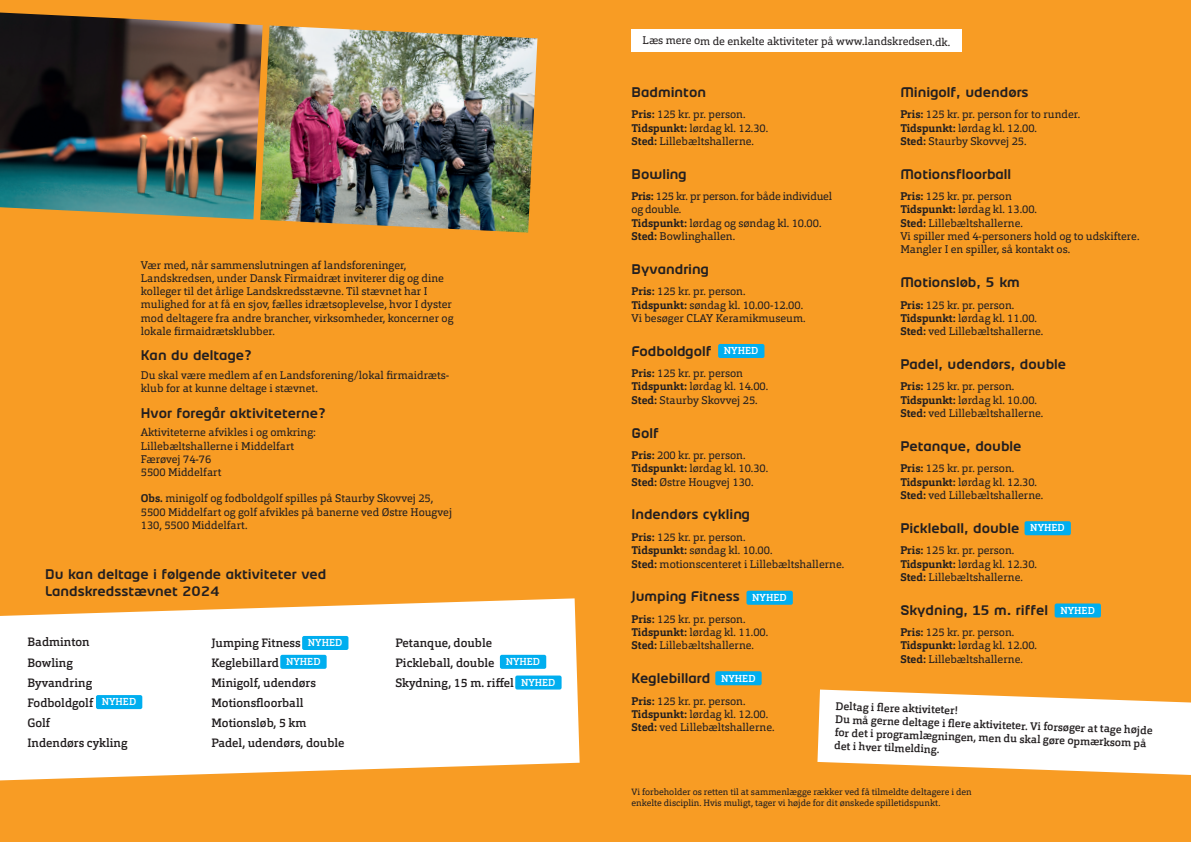
<style>
.page{position:relative;width:1191px;height:842px;background:#fff}
.page>*{position:absolute;margin:0;border:0;box-sizing:border-box;transform-origin:0 0}
.t1{font:700 14px/16.8px "Firm";color:#231f20}
.t2{font:500 12px/20px "Orgon Slab";color:#231f20}
.t3{font:11px/13.2px "Orgon Slab";color:#231f20}
.t4{font:500 11px/13.2px "Orgon Slab";color:#231f20}
.t5{font:11px/13.2px "Orgon Slab";letter-spacing:-.02em;color:#231f20}
.t6{font:500 10px/18.9px "Orgon Slab";color:#fff}
.t7{font:9px/10.8px "Orgon Slab";color:#231f20}
.s1{font-weight:700}
</style>
<div class="page">
<div style="left:0;top:0;width:595px;height:842px;background:#f89c24"></div>
<div style="left:595px;top:0;width:596px;height:842px;background:#f89c24"></div>
<svg style="left:0;top:598px;width:579px;height:182px;background:#fef4e8"></svg>
<svg style="left:817px;top:689px;width:374px;height:86px"></svg>
<div style="left:631px;top:29px;width:331px;height:23px;background:#fff"></div>
<img style="left:0;top:13px;width:260px;height:206px">
<img style="left:260px;top:25px;width:277px;height:208px">
<div style="left:96px;top:695px;width:46px;height:14px;background:#00aeef;border-radius:2px"></div>
<div style="left:302px;top:636px;width:46px;height:14px;background:#00aeef;border-radius:2px"></div>
<div style="left:280px;top:655px;width:47px;height:14px;background:#00aeef;border-radius:2px"></div>
<div style="left:500px;top:655px;width:46px;height:14px;background:#00aeef;border-radius:2px"></div>
<div style="left:515px;top:675px;width:46px;height:14px;background:#00aeef;border-radius:2px"></div>
<div style="left:718px;top:344px;width:46px;height:14px;background:#00aeef;border-radius:2px"></div>
<div style="left:715px;top:671px;width:46px;height:14px;background:#00aeef;border-radius:2px"></div>
<div style="left:746px;top:591px;width:47px;height:14px;background:#00aeef;border-radius:2px"></div>
<div style="left:1054px;top:603px;width:47px;height:14px;background:#00aeef;border-radius:2px"></div>
<div style="left:1024px;top:521px;width:46px;height:14px;background:#00aeef;border-radius:2px"></div>
<p class="t3" style="left:141px;top:258px;width:314px">Vær med, når sammenslutningen af landsforeninger, Landskredsen, under Dansk Firmaidræt inviterer dig og dine kolleger til det årlige Landskredsstævne. Til stævnet har I mulighed for at få en sjov, fælles idrætsoplevelse, hvor I dyster mod deltagere fra andre brancher, virksomheder, koncerner og lokale firmaidrætsklubber.</p>
<p class="t1" style="left:141px;top:347px;width:113px">Kan du deltage?</p>
<p class="t3" style="left:141px;top:369px;width:310px">Du skal være medlem af en Landsforening/lokal firmaidræts&shy;klub for at kunne deltage i stævnet.</p>
<p class="t1" style="left:141px;top:405px;width:187px">Hvor foregår aktiviteterne?</p>
<p class="t3" style="left:141px;top:426px;width:177px">Aktiviteterne afvikles i og omkring:<br>Lillebæltshallerne i Middelfart<br>Færøvej 74-76<br>5500 Middelfart</p>
<p class="t3" style="left:141px;top:492px;width:313px"><span class="s1">Obs.</span> minigolf og fodboldgolf spilles på Staurby Skovvej 25,<br>5500 Middelfart og golf afvikles på banerne ved Østre Hougvej<br>130, 5500 Middelfart.</p>
<p class="t1" style="left:45px;top:566px;width:283px">Du kan deltage i følgende aktiviteter ved<br>Landskredsstævnet 2024</p>
<p class="t2" style="left:27px;top:632px;width:101px">Badminton<br>Bowling<br>Byvandring<br>Fodboldgolf<br>Golf<br>Indendørs cykling</p>
<p class="t2" style="left:211px;top:632px;width:135px">Jumping Fitness<br>Keglebillard<br>Minigolf, udendørs<br>Motionsfloorball<br>Motionsløb, 5 km<br>Padel, udendørs, double</p>
<p class="t2" style="left:395px;top:632px;width:120px">Petanque, double<br>Pickleball, double<br>Skydning, 15 m. riffel</p>
<p class="t6" style="left:286px;top:633px;width:58px;text-indent:22px">NYHED<br>NYHED</p>
<p class="t6" style="left:521px;top:651px;width:36px;line-height:20.7px;text-indent:-15px">NYHED<br>NYHED</p>
<p class="t6" style="left:102px;top:692px;width:36px">NYHED</p>
<p class="t3" style="left:642px;top:34px;width:309px">Læs mere om de enkelte aktiviteter på www.landskredsen.dk.</p>
<p class="t1" style="left:631px;top:84px;width:76px">Badminton</p>
<p class="t3" style="left:631px;top:108px;width:138px"><span class="s1">Pris:</span> 125 kr. pr. person.<br><span class="s1">Tidspunkt:</span> lørdag kl. 12.30.<br><span class="s1">Sted:</span> Lillebæltshallerne.</p>
<p class="t1" style="left:631px;top:166px;width:57px">Bowling</p>
<p class="t5" style="left:631px;top:190px;width:202px"><span class="s1">Pris:</span> 125 kr. pr person. for både individuel og double.<br><span class="s1">Tidspunkt:</span> lørdag og søndag kl. 10.00.<br><span class="s1">Sted:</span> Bowlinghallen.</p>
<p class="t1" style="left:631px;top:261px;width:79px">Byvandring</p>
<p class="t3" style="left:631px;top:285px;width:176px"><span class="s1">Pris:</span> 125 kr. pr. person.<br><span class="s1">Tidspunkt:</span> søndag kl. 10.00-12.00.<br>Vi besøger CLAY Keramikmuseum.</p>
<p class="t1" style="left:631px;top:343px;width:81px">Fodboldgolf</p>
<p class="t3" style="left:631px;top:367px;width:138px"><span class="s1">Pris:</span> 125 kr. pr. person<br><span class="s1">Tidspunkt:</span> lørdag kl. 14.00.<br><span class="s1">Sted:</span> Staurby Skovvej 25.</p>
<p class="t1" style="left:631px;top:425px;width:29px">Golf</p>
<p class="t3" style="left:631px;top:449px;width:138px"><span class="s1">Pris:</span> 200 kr. pr. person.<br><span class="s1">Tidspunkt:</span> lørdag kl. 10.30.<br><span class="s1">Sted:</span> Østre Hougvej 130.</p>
<p class="t1" style="left:631px;top:507px;width:120px">Indendørs cykling</p>
<p class="t3" style="left:631px;top:531px;width:214px"><span class="s1">Pris:</span> 125 kr. pr. person.<br><span class="s1">Tidspunkt:</span> søndag kl. 10.00.<br><span class="s1">Sted:</span> motionscenteret i Lillebæltshallerne.</p>
<p class="t1" style="left:631px;top:588px;width:110px">Jumping Fitness</p>
<p class="t3" style="left:631px;top:613px;width:138px"><span class="s1">Pris:</span> 125 kr. pr. person.<br><span class="s1">Tidspunkt:</span> lørdag kl. 11.00.<br><span class="s1">Sted:</span> Lillebæltshallerne.</p>
<p class="t1" style="left:631px;top:670px;width:80px">Keglebillard</p>
<p class="t3" style="left:631px;top:694px;width:144px"><span class="s1">Pris:</span> 125 kr. pr. person.<br><span class="s1">Tidspunkt:</span> lørdag kl. 12.00.<br><span class="s1">Sted:</span> ved Lillebæltshallerne.</p>
<p class="t1" style="left:900px;top:84px;width:130px">Minigolf, udendørs</p>
<p class="t3" style="left:900px;top:108px;width:181px"><span class="s1">Pris:</span> 125 kr. pr. person for to runder.<br><span class="s1">Tidspunkt:</span> lørdag kl. 12.00.<br><span class="s1">Sted:</span> Staurby Skovvej 25.</p>
<p class="t1" style="left:900px;top:166px;width:112px">Motionsfloorball</p>
<p class="t3" style="left:900px;top:190px;width:241px"><span class="s1">Pris:</span> 125 kr. pr. person<br><span class="s1">Tidspunkt:</span> lørdag kl. 13.00.<br><span class="s1">Sted:</span> Lillebæltshallerne.<br>Vi spiller med 4-personers hold og to udskiftere.<br>Mangler I en spiller, så kontakt os.</p>
<p class="t1" style="left:900px;top:274px;width:121px">Motionsløb, 5 km</p>
<p class="t3" style="left:900px;top:298px;width:144px"><span class="s1">Pris:</span> 125 kr. pr. person.<br><span class="s1">Tidspunkt:</span> lørdag kl. 11.00.<br><span class="s1">Sted:</span> ved Lillebæltshallerne.</p>
<p class="t1" style="left:900px;top:356px;width:167px">Padel, udendørs, double</p>
<p class="t3" style="left:900px;top:380px;width:144px"><span class="s1">Pris:</span> 125 kr. pr. person.<br><span class="s1">Tidspunkt:</span> lørdag kl. 10.00.<br><span class="s1">Sted:</span> ved Lillebæltshallerne.</p>
<p class="t1" style="left:900px;top:438px;width:123px">Petanque, double</p>
<p class="t3" style="left:900px;top:462px;width:144px"><span class="s1">Pris:</span> 125 kr. pr. person.<br><span class="s1">Tidspunkt:</span> lørdag kl. 12.30.<br><span class="s1">Sted:</span> ved Lillebæltshallerne.</p>
<p class="t1" style="left:900px;top:520px;width:121px">Pickleball, double</p>
<p class="t3" style="left:900px;top:544px;width:138px"><span class="s1">Pris:</span> 125 kr. pr. person.<br><span class="s1">Tidspunkt:</span> lørdag kl. 12.30.<br><span class="s1">Sted:</span> Lillebæltshallerne.</p>
<p class="t1" style="left:900px;top:602px;width:149px">Skydning, 15 m. riffel</p>
<p class="t3" style="left:900px;top:626px;width:138px"><span class="s1">Pris:</span> 125 kr. pr. person.<br><span class="s1">Tidspunkt:</span> lørdag kl. 12.00.<br><span class="s1">Sted:</span> Lillebæltshallerne.</p>
<p class="t6" style="left:724px;top:341px;width:36px">NYHED</p>
<p class="t6" style="left:1030px;top:518px;width:36px">NYHED</p>
<p class="t6" style="left:752px;top:588px;width:36px">NYHED</p>
<p class="t6" style="left:1060px;top:601px;width:36px">NYHED</p>
<p class="t6" style="left:721px;top:668px;width:36px">NYHED</p>
<p class="t4" style="left:836px;top:699px;width:319px;rotate:2deg">Deltag i fl ere aktiviteter!<br>Du må gerne deltage i fl ere aktiviteter. Vi forsøger at tage højde for det i programlægningen, men du skal gøre opmærksom på det i hver tilmelding.</p>
<p class="t7" style="left:631px;top:787px;width:342px">Vi forbeholder os retten til at sammenlægge rækker ved få tilmeldte deltagere i den enkelte disciplin. Hvis muligt, tager vi højde for dit ønskede spilletidspunkt.</p>
</div>
